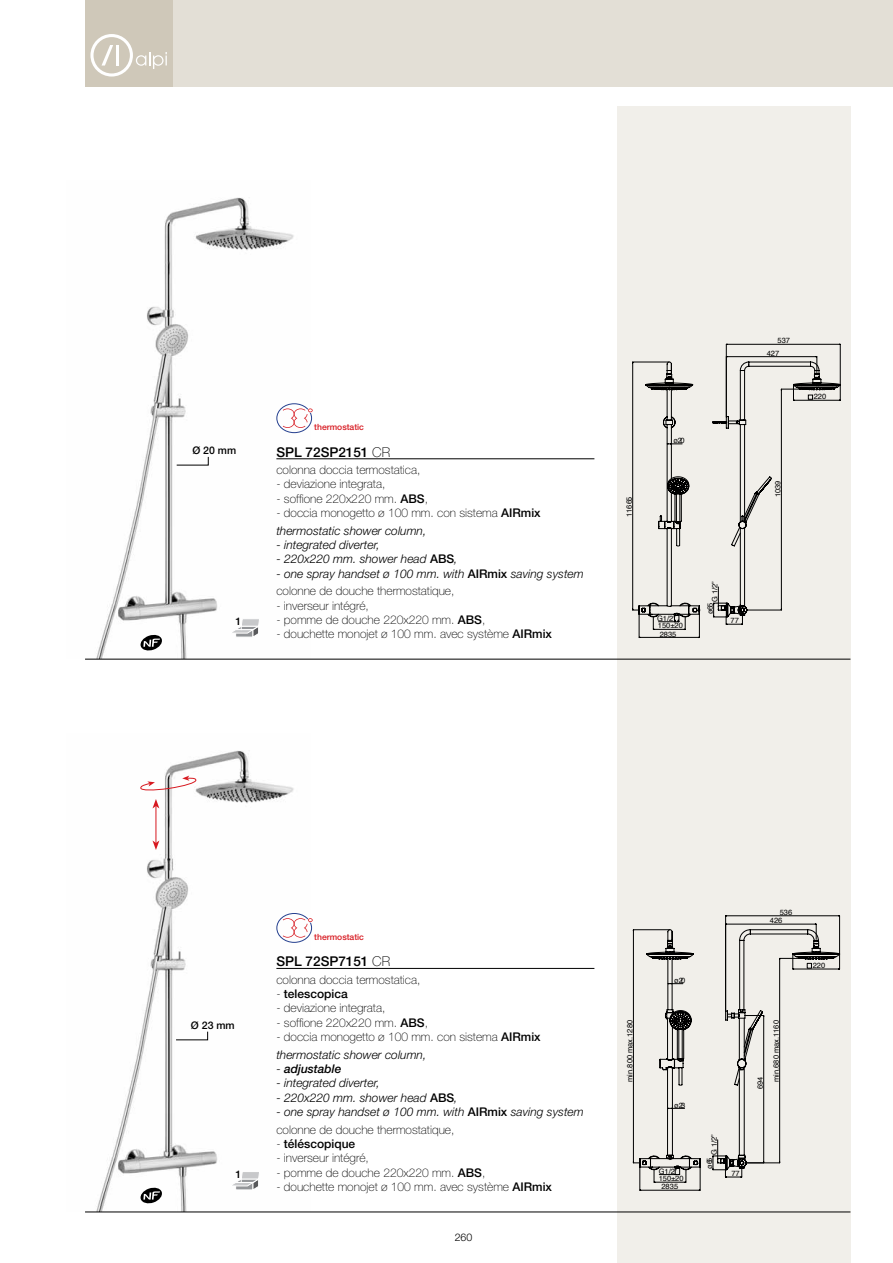
<style>
.page{position:relative;width:893px;height:1263px;background:#fff}
.page>*{position:absolute;margin:0;border:0;box-sizing:border-box;transform-origin:0 0}
.t1{font:500 13.5px "Helvetica Neue LT";color:#000}
.t2{font:100 12px/17.4px "Helvetica Neue LT";color:#000}
.t3{font:italic 300 12px/17.4px "Helvetica Neue LT";color:#000}
.t4{font:500 12px "Helvetica Neue LT";color:#000}
.t5{font:italic 500 12px "Helvetica Neue LT";color:#000}
.t6{font:500 10.5px "Helvetica Neue LT";color:#000}
.t7{font:300 10.5px "Helvetica Neue LT";color:#000}
.t8{font:500 8.55px "Helvetica Neue LT";color:#d71920}
.t9{font:7.5px/7.2px "Helvetica";color:#000}
.s1{font-weight:100}
.s2{font-weight:500}
.s3{font-weight:300;font-style:italic}
.s4{font-weight:500;font-style:normal}
.s5{font-weight:100;font-style:normal}
.s6{font-weight:300}
</style>
<div class="page">
<div style="left:85px;top:0;width:808px;height:87px;background:#e3dfd6"></div>
<div style="left:85px;top:0;width:87px;height:87px;background:#cfc8b9"></div>
<svg style="left:90px;top:34px;width:77px;height:43px"></svg>
<img style="left:85px;top:197px;width:225px;height:462px">
<img style="left:85px;top:750px;width:225px;height:462px">
<div style="left:617px;top:106px;width:233px;height:1157px;background:#f1efea"></div>
<hr style="left:85px;top:659px;width:765px;height:1px;background:#000">
<hr style="left:85px;top:1212px;width:765px;height:1px;background:#000">
<svg style="left:227px;top:618px;width:34px;height:21px"></svg>
<svg style="left:227px;top:1170px;width:34px;height:21px"></svg>
<hr style="left:276px;top:458px;width:318px;height:1px;background:#000">
<hr style="left:276px;top:968px;width:318px;height:1px;background:#000">
<hr style="left:156px;top:806px;width:1px;height:37px;background:#d71920">
<svg style="left:152px;top:799px;width:7px;height:9px"></svg>
<svg style="left:152px;top:840px;width:7px;height:10px"></svg>
<svg style="left:141px;top:775px;width:55px;height:16px"></svg>
<div style="left:276px;top:403px;width:36px;height:30px;border:1px solid #25408f;border-radius:50%"></div>
<svg style="left:283px;top:408px;width:30px;height:20px"></svg>
<div style="left:276px;top:913px;width:36px;height:30px;border:1px solid #25408f;border-radius:50%"></div>
<svg style="left:283px;top:918px;width:30px;height:20px"></svg>
<svg style="left:175px;top:1031px;width:33px;height:9px"></svg>
<svg style="left:176px;top:456px;width:33px;height:10px"></svg>
<hr style="left:726px;top:344px;width:1px;height:72px;background:#000">
<hr style="left:840px;top:344px;width:1px;height:41px;background:#000">
<hr style="left:727px;top:344px;width:112px;height:1px;background:#000">
<svg style="left:632px;top:361px;width:68px;height:277px"></svg>
<svg style="left:712px;top:356px;width:129px;height:269px"></svg>
<hr style="left:725px;top:916px;width:1px;height:95px;background:#000">
<hr style="left:839px;top:916px;width:1px;height:38px;background:#000">
<hr style="left:726px;top:915px;width:113px;height:1px;background:#000">
<svg style="left:633px;top:924px;width:207px;height:267px"></svg>
<svg style="left:139px;top:634px;width:24px;height:18px"></svg>
<svg style="left:139px;top:1186px;width:24px;height:18px"></svg>
<p class="t6" style="left:192px;top:444px;width:45px">Ø 20 mm</p>
<p class="t6" style="left:235px;top:615px;width:7px">1</p>
<p class="t8" style="left:314px;top:422px;width:51px">thermostatic</p>
<p class="t1" style="left:276px;top:444px;width:115px">SPL 72SP2151 <span class="s1">CR</span></p>
<p class="t2" style="left:276px;top:461px;width:146px">colonna doccia termostatica,</p>
<p class="t2" style="left:276px;top:475px;width:110px">- deviazione integrata,</p>
<p class="t2" style="left:276px;top:490px;width:153px">- soffione 220x220 mm. <span class="s2">ABS</span>,</p>
<p class="t2" style="left:276px;top:504px;width:266px">- doccia monogetto ø 100 mm. con sistema <span class="s2">AIRmix </span><span class="s3">thermostatic shower column,</span></p>
<p class="t3" style="left:276px;top:536px;width:105px">- integrated diverter,</p>
<p class="t3" style="left:276px;top:550px;width:183px">- 220x220 mm. shower head <span class="s4">ABS</span>,</p>
<p class="t3" style="left:276px;top:565px;width:309px">- one spray handset ø 100 mm. with <span class="s4">AIRmix</span> saving system <span class="s5">colonne de douche thermostatique,</span></p>
<p class="t2" style="left:276px;top:597px;width:94px">- inverseur intégré,</p>
<p class="t2" style="left:276px;top:611px;width:210px">- pomme de douche 220x220 mm. <span class="s2">ABS</span>,</p>
<p class="t2" style="left:276px;top:625px;width:277px">- douchette monojet ø 100 mm. avec système <span class="s2">AIRmix</span></p>
<p class="t9" style="left:626px;top:517px;width:22px;rotate:-90deg">1166.5</p>
<p class="t9" style="left:673px;top:437px;width:13px">ø20</p>
<p class="t9" style="left:657px;top:615px;width:27px">G1/2”<br>150±20</p>
<p class="t9" style="left:660px;top:630px;width:18px">283.5</p>
<p class="t9" style="left:711px;top:602px;width:22px;rotate:-90deg">G 1/2”</p>
<p class="t9" style="left:707px;top:614px;width:13px;rotate:-90deg">ø65</p>
<p class="t9" style="left:730px;top:617px;width:10px">77</p>
<p class="t9" style="left:778px;top:337px;width:14px">537</p>
<p class="t9" style="left:767px;top:350px;width:14px">427</p>
<p class="t9" style="left:814px;top:393px;width:14px">220</p>
<p class="t9" style="left:774px;top:497px;width:18px;rotate:-90deg">1039</p>
<p class="t6" style="left:191px;top:1019px;width:45px">Ø 23 mm</p>
<p class="t6" style="left:235px;top:1168px;width:7px">1</p>
<p class="t8" style="left:314px;top:932px;width:51px">thermostatic</p>
<p class="t1" style="left:276px;top:953px;width:115px">SPL 72SP7151 <span class="s1">CR</span></p>
<p class="t2" style="left:276px;top:970px;width:146px">colonna doccia termostatica,</p>
<p class="t4" style="left:276px;top:986px;width:73px"><span class="s1">-</span> telescopica</p>
<p class="t2" style="left:276px;top:999px;width:110px">- deviazione integrata,</p>
<p class="t2" style="left:276px;top:1014px;width:153px">- soffione 220x220 mm. <span class="s2">ABS</span>,</p>
<p class="t2" style="left:276px;top:1028px;width:266px">- doccia monogetto ø 100 mm. con sistema <span class="s2">AIRmix </span><span class="s3">thermostatic shower column,</span></p>
<p class="t5" style="left:276px;top:1061px;width:67px"><span class="s6">-</span> adjustable</p>
<p class="t3" style="left:276px;top:1074px;width:105px">- integrated diverter,</p>
<p class="t3" style="left:276px;top:1089px;width:183px">- 220x220 mm. shower head <span class="s4">ABS</span>,</p>
<p class="t3" style="left:276px;top:1103px;width:309px">- one spray handset ø 100 mm. with <span class="s4">AIRmix</span> saving system <span class="s5">colonne de douche thermostatique,</span></p>
<p class="t4" style="left:276px;top:1136px;width:80px"><span class="s1">-</span> téléscopique</p>
<p class="t2" style="left:276px;top:1149px;width:94px">- inverseur intégré,</p>
<p class="t2" style="left:276px;top:1164px;width:210px">- pomme de douche 220x220 mm. <span class="s2">ABS</span>,</p>
<p class="t2" style="left:276px;top:1178px;width:277px">- douchette monojet ø 100 mm. avec système <span class="s2">AIRmix</span></p>
<p class="t7" style="left:455px;top:1230px;width:19px">260</p>
<p class="t9" style="left:627px;top:1082px;width:63px;rotate:-90deg">min.800 max.1280</p>
<p class="t9" style="left:674px;top:977px;width:13px">ø20</p>
<p class="t9" style="left:674px;top:1101px;width:13px">ø23</p>
<p class="t9" style="left:659px;top:1168px;width:26px">G1/2”<br>150±20</p>
<p class="t9" style="left:661px;top:1183px;width:18px">283.5</p>
<p class="t9" style="left:780px;top:909px;width:14px">536</p>
<p class="t9" style="left:770px;top:917px;width:14px">426</p>
<p class="t9" style="left:752px;top:1082px;width:63px;line-height:15.9px;text-indent:-7px;rotate:-90deg">694<br>min.680 max.1160</p>
<p class="t9" style="left:711px;top:1155px;width:22px;rotate:-90deg">G 1/2”</p>
<p class="t9" style="left:706px;top:1168px;width:13px;rotate:-90deg">ø65</p>
<p class="t9" style="left:731px;top:1170px;width:10px">77</p>
<p class="t9" style="left:813px;top:962px;width:14px">220</p>
</div>
